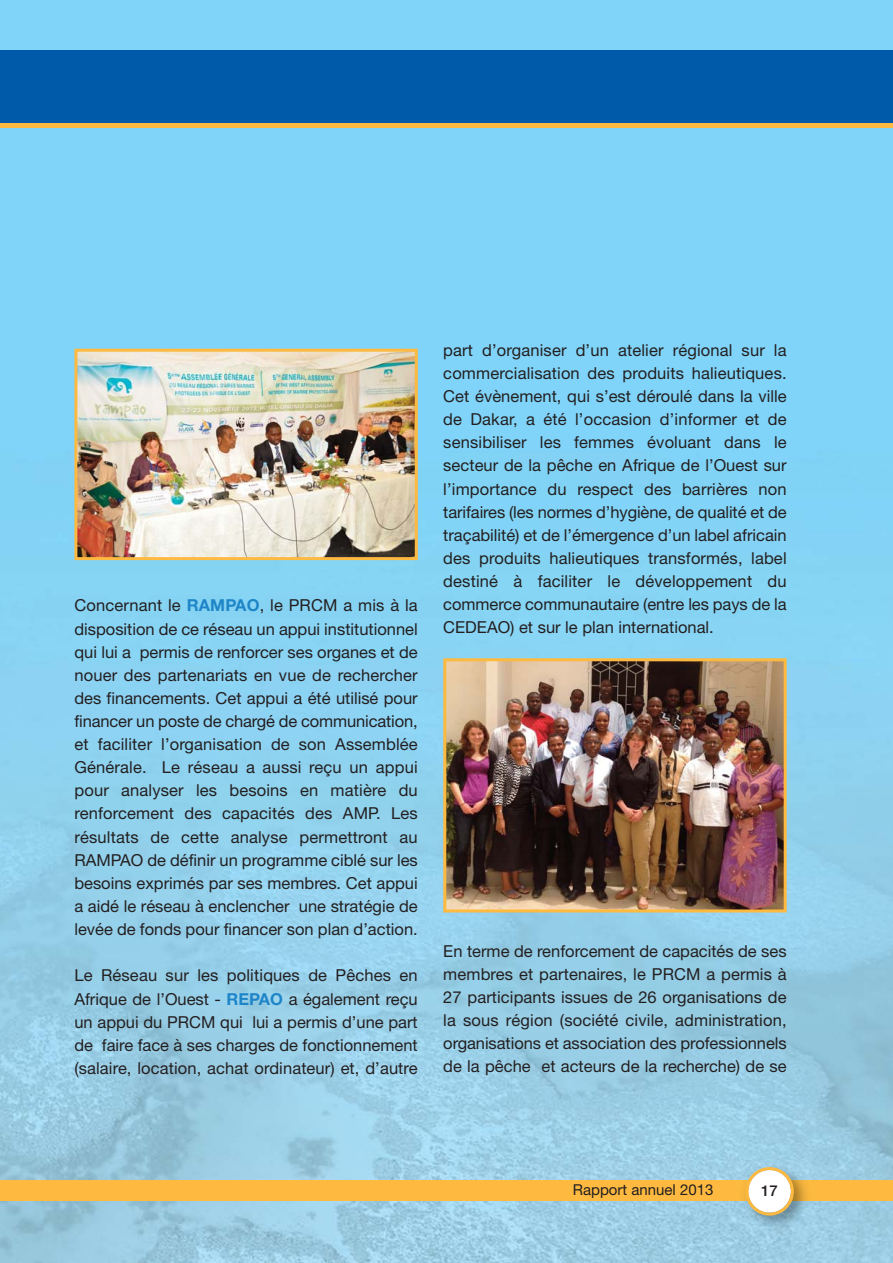
<style>
.page{position:relative;width:893px;height:1263px;background:#fff}
.page>*{position:absolute;margin:0;border:0;box-sizing:border-box;transform-origin:0 0}
.t1{font:16.5px/23.1px "Helvetica Neue";color:#231f20;text-align:justify}
.t2{font:15px "Helvetica Neue";color:#231f20}
.t3{font:500 15px "Helvetica Neue";color:#231f20}
.s1{font-weight:700;color:#1e86c8}
</style>
<div class="page">
<img style="left:1px;top:0;width:892px;height:1263px">
<hr style="left:0;top:0;width:1px;height:1263px;background:#c7eafb">
<div style="left:0;top:55px;width:893px;height:73px;background:#fdb940"></div>
<div style="left:0;top:51px;width:893px;height:72px;background:#005aaa"></div>
<div style="left:0;top:1180px;width:893px;height:20px;background:#fdb940"></div>
<img style="left:738px;top:1160px;width:75px;height:75px">
<svg style="left:745px;top:1167px;width:49px;height:48px"></svg>
<img style="left:447px;top:662px;width:336px;height:246px">
<div style="left:443px;top:658px;width:344px;height:254px;border:3px solid #fdb940"></div>
<img style="left:78px;top:353px;width:336px;height:203px">
<div style="left:74px;top:349px;width:344px;height:211px;border:3px solid #fdb940"></div>
<p class="t1" style="left:74px;top:596px;width:345px">Concernant le <span class="s1">RAMPAO</span>, le PRCM a mis à la disposition de ce réseau un appui institutionnel qui lui a permis de renforcer ses organes et de nouer des partenariats en vue de rechercher des financements. Cet appui a été utilisé pour financer un poste de chargé de communication, et faciliter l’organisation de son Assemblée Générale. Le réseau a aussi reçu un appui pour analyser les besoins en matière du renforcement des capacités des AMP. Les résultats de cette analyse permettront au RAMPAO de définir un programme ciblé sur les besoins exprimés par ses membres. Cet appui a aidé le réseau à enclencher une stratégie de levée de fonds pour financer son plan d’action.</p>
<p class="t1" style="left:74px;top:965px;width:345px">Le Réseau sur les politiques de Pêches en Afrique de l’Ouest - <span class="s1">REPAO</span> a également reçu un appui du PRCM qui lui a permis d’une part de faire face à ses charges de fonctionnement (salaire, location, achat ordinateur) et, d’autre</p>
<p class="t1" style="left:443px;top:340px;width:345px">part d’organiser d’un atelier régional sur la commercialisation des produits halieutiques.<br>Cet évènement, qui s’est déroulé dans la ville de Dakar, a été l’occasion d’informer et de sensibiliser les femmes évoluant dans le secteur de la pêche en Afrique de l’Ouest sur l’importance du respect des barrières non tarifaires (les normes d’hygiène, de qualité et de traçabilité) et de l’émergence d’un label africain des produits halieutiques transformés, label destiné à faciliter le développement du commerce communautaire (entre les pays de la CEDEAO) et sur le plan international.</p>
<p class="t1" style="left:443px;top:941px;width:345px">En terme de renforcement de capacités de ses membres et partenaires, le PRCM a permis à 27 participants issues de 26 organisations de la sous région (société civile, administration, organisations et association des professionnels de la pêche et acteurs de la recherche) de se</p>
<p class="t2" style="left:573px;top:1185px;width:142px">Rapport annuel 2013</p>
<p class="t3" style="left:761px;top:1185px;width:18px">17</p>
</div>
